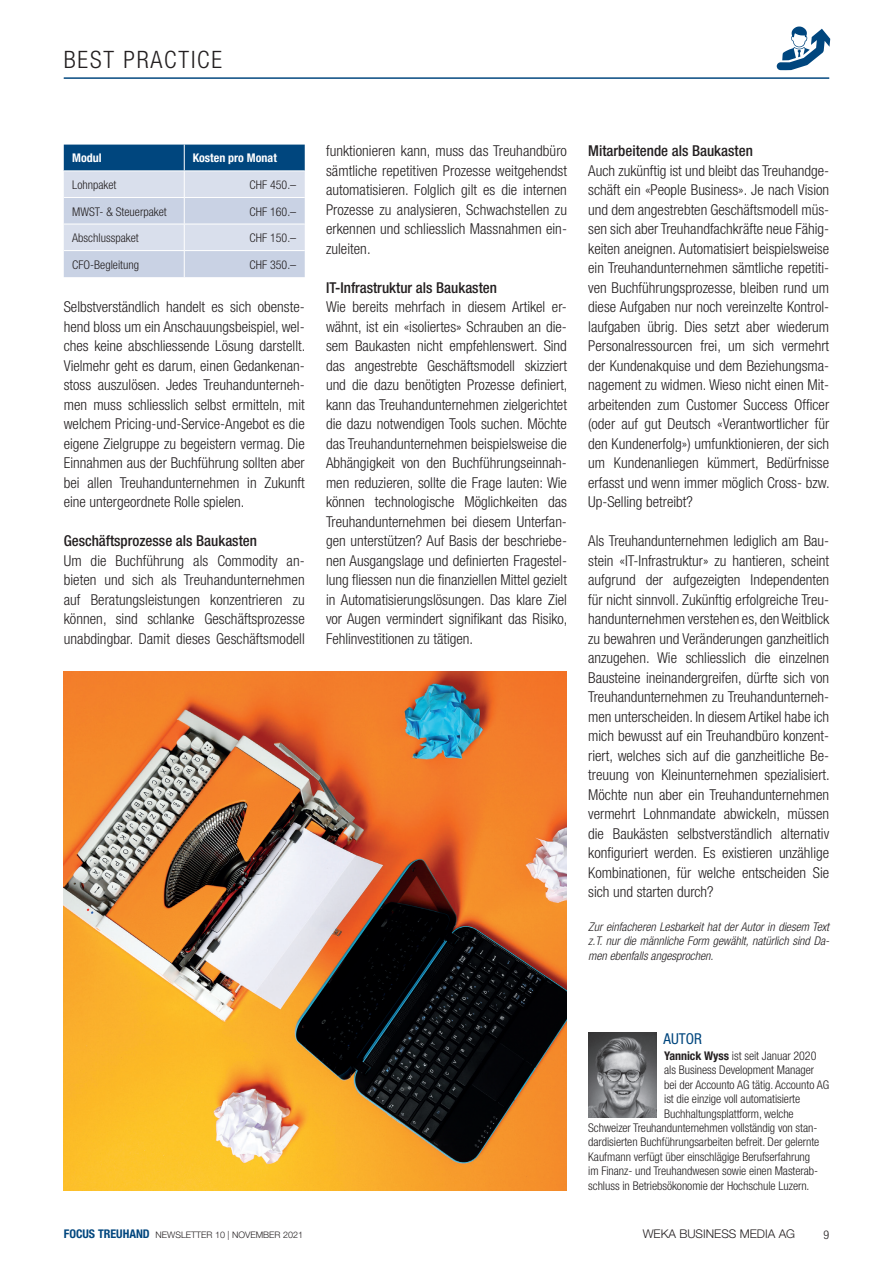
<style>
.page{position:relative;width:893px;height:1263px;background:#fff}
.page>*{position:absolute;margin:0;border:0;box-sizing:border-box;transform-origin:0 0}
.t1{font:300 condensed 24px "Helvetica Neue LT";letter-spacing:.075em;color:#231f20}
.t2{font:300 condensed 15px/19.5px "Helvetica Neue LT";color:#231f20;text-align:justify}
.t3{font:500 condensed 15px "Helvetica Neue LT";color:#231f20}
.t4{font:condensed 15px "Helvetica Neue LT";color:#00467e}
.t5{font:300 condensed 12px "Helvetica Neue LT";letter-spacing:-.005em;color:#231f20}
.t6{font:italic 300 condensed 12px/14.4px "Helvetica Neue LT";color:#231f20;text-align:justify}
.t7{font:300 12px "Helvetica Neue LT";color:#231f20}
.t8{font:700 condensed 12px "Helvetica Neue LT";color:#fff}
.t9{font:300 9px "Helvetica Neue LT";color:#231f20}
.s1{font-weight:700}
.s2{font-weight:700;font-stretch:condensed;font-size:12px;color:#00467e}
</style>
<div class="page">
<hr style="left:64px;top:78px;width:765px;height:1px;background:#00467e">
<svg style="left:777px;top:27px;width:53px;height:43px"></svg>
<img style="left:64px;top:672px;width:503px;height:519px">
<img style="left:588px;top:1033px;width:68px;height:85px">
<svg style="left:64px;top:145px;width:241px;height:132px;background:#aabdd4"></svg>
<h1 class="t1" style="left:64px;top:46px;width:160px">BEST PRACTICE</h1>
<p class="t8" style="left:72px;top:151px;width:31px">Modul</p>
<p class="t8" style="left:193px;top:151px;width:86px">Kosten pro Monat</p>
<p class="t5" style="left:72px;top:178px;width:46px">Lohnpaket</p>
<p class="t5" style="left:250px;top:178px;width:48px">CHF 450.–</p>
<p class="t5" style="left:72px;top:204px;width:96px">MWST- &amp; Steuerpaket</p>
<p class="t5" style="left:250px;top:204px;width:48px">CHF 160.–</p>
<p class="t5" style="left:72px;top:231px;width:68px">Abschlusspaket</p>
<p class="t5" style="left:250px;top:231px;width:48px">CHF 150.–</p>
<p class="t5" style="left:72px;top:257px;width:68px">CFO-Begleitung</p>
<p class="t5" style="left:250px;top:257px;width:48px">CHF 350.–</p>
<p class="t2" style="left:64px;top:297px;width:243px">Selbstverständlich handelt es sich obenste&shy;hend bloss um ein Anschauungsbeispiel, wel&shy;ches keine abschliessende Lösung darstellt.<br>Vielmehr geht es darum, einen Gedankenan&shy;stoss auszulösen. Jedes Treuhandunterneh&shy;men muss schliesslich selbst ermitteln, mit welchem Pricing-und-Service-Angebot es die eigene Zielgruppe zu begeistern vermag. Die Einnahmen aus der Buchführung sollten aber bei allen Treuhandunternehmen in Zukunft eine untergeordnete Rolle spielen.</p>
<p class="t3" style="left:64px;top:532px;width:195px">Geschäftsprozesse als Baukasten</p>
<p class="t2" style="left:64px;top:550px;width:242px">Um die Buchführung als Commodity an&shy;bieten und sich als Treuhandunternehmen auf Beratungsleistungen konzentrieren zu können, sind schlanke Geschäftsprozesse unabdingbar. Damit dieses Geschäftsmodell</p>
<p class="t2" style="left:326px;top:141px;width:242px">funktionieren kann, muss das Treuhandbüro sämtliche repetitiven Prozesse weitgehendst automatisieren. Folglich gilt es die internen Prozesse zu analysieren, Schwachstellen zu erkennen und schliesslich Massnahmen ein&shy;zuleiten.</p>
<p class="t3" style="left:326px;top:278px;width:172px">IT-Infrastruktur als Baukasten</p>
<p class="t2" style="left:326px;top:297px;width:243px">Wie bereits mehrfach in diesem Artikel er&shy;wähnt, ist ein «isoliertes» Schrauben an die&shy;sem Baukasten nicht empfehlenswert. Sind das angestrebte Geschäftsmodell skizziert und die dazu benötigten Prozesse definiert, kann das Treuhandunternehmen zielgerichtet die dazu notwendigen Tools suchen. Möchte das Treuhandunternehmen beispielsweise die Abhängigkeit von den Buchführungseinnah&shy;men reduzieren, sollte die Frage lauten: Wie können technologische Möglichkeiten das Treuhandunternehmen bei diesem Unterfan&shy;gen unterstützen? Auf Basis der beschriebe&shy;nen Ausgangslage und definierten Fragestel&shy;lung fliessen nun die finanziellen Mittel gezielt in Automatisierungslösungen. Das klare Ziel vor Augen vermindert signifikant das Risiko, Fehlinvestitionen zu tätigen.</p>
<p class="t3" style="left:588px;top:142px;width:166px">Mitarbeitende als Baukasten</p>
<p class="t2" style="left:588px;top:160px;width:243px">Auch zukünftig ist und bleibt das Treuhandge&shy;schäft ein «People Business». Je nach Vision und dem angestrebten Geschäftsmodell müs&shy;sen sich aber Treuhandfachkräfte neue Fähig&shy;keiten aneignen. Automatisiert beispielsweise ein Treuhandunternehmen sämtliche repetiti&shy;ven Buchführungsprozesse, bleiben rund um diese Aufgaben nur noch vereinzelte Kontrol&shy;laufgaben übrig. Dies setzt aber wiederum Personalressourcen frei, um sich vermehrt der Kundenakquise und dem Beziehungsma&shy;nagement zu widmen. Wieso nicht einen Mit&shy;arbeitenden zum Customer Success Officer (oder auf gut Deutsch «Verantwortlicher für den Kundenerfolg») umfunktionieren, der sich um Kundenanliegen kümmert, Bedürfnisse erfasst und wenn immer möglich Cross- bzw.<br>Up-Selling betreibt?</p>
<p class="t2" style="left:588px;top:531px;width:243px">Als Treuhandunternehmen lediglich am Bau&shy;stein «IT-Infrastruktur» zu hantieren, scheint aufgrund der aufgezeigten Independenten für nicht sinnvoll. Zukünftig erfolgreiche Treu&shy;handunternehmen verstehen es, den Weitblick zu bewahren und Veränderungen ganzheitlich anzugehen. Wie schliesslich die einzelnen Bausteine ineinandergreifen, dürfte sich von Treuhandunternehmen zu Treuhandunterneh&shy;men unterscheiden. In diesem Artikel habe ich mich bewusst auf ein Treuhandbüro konzent&shy;riert, welches sich auf die ganzheitliche Be&shy;treuung von Kleinunternehmen spezialisiert.<br>Möchte nun aber ein Treuhandunternehmen vermehrt Lohnmandate abwickeln, müssen die Baukästen selbstverständlich alternativ konfiguriert werden. Es existieren unzählige Kombinationen, für welche entscheiden Sie sich und starten durch?</p>
<p class="t6" style="left:588px;top:919px;width:243px">Zur einfacheren Lesbarkeit hat der Autor in diesem Text z.T. nur die männliche Form gewählt, natürlich sind Da&shy;men ebenfalls angesprochen.</p>
<p class="t4" style="left:664px;top:1029px;width:40px">AUTOR</p>
<p class="t5" style="left:664px;top:1049px;width:154px"><span class="s1">Yannick Wyss</span> ist seit Januar 2020</p>
<p class="t5" style="left:664px;top:1063px;width:152px">als Business Development Manager</p>
<p class="t5" style="left:664px;top:1078px;width:166px">bei der Accounto AG tätig. Accounto AG</p>
<p class="t5" style="left:664px;top:1092px;width:138px">ist die einzige voll automatisierte</p>
<p class="t5" style="left:664px;top:1106px;width:131px">Buchhaltungsplattform, welche</p>
<p class="t5" style="left:588px;top:1121px;width:231px">Schweizer Treuhandunternehmen vollständig von stan-</p>
<p class="t5" style="left:588px;top:1135px;width:233px">dardisierten Buchführungsarbeiten befreit. Der gelernte</p>
<p class="t5" style="left:588px;top:1150px;width:224px">Kaufmann verfügt über einschlägige Berufserfahrung</p>
<p class="t5" style="left:588px;top:1164px;width:231px">im Finanz- und Treuhandwesen sowie einen Masterab-</p>
<p class="t5" style="left:588px;top:1178px;width:223px">schluss in Betriebsökonomie der Hochschule Luzern.</p>
<p class="t9" style="left:64px;top:1229px;width:241px"><span class="s2">FOCUS TREUHAND</span> NEWSLETTER 10 | NOVEMBER 2021</p>
<p class="t7" style="left:643px;top:1227px;width:154px">WEKA BUSINESS MEDIA AG</p>
<p class="t5" style="left:823px;top:1227px;width:7px">9</p>
</div>
